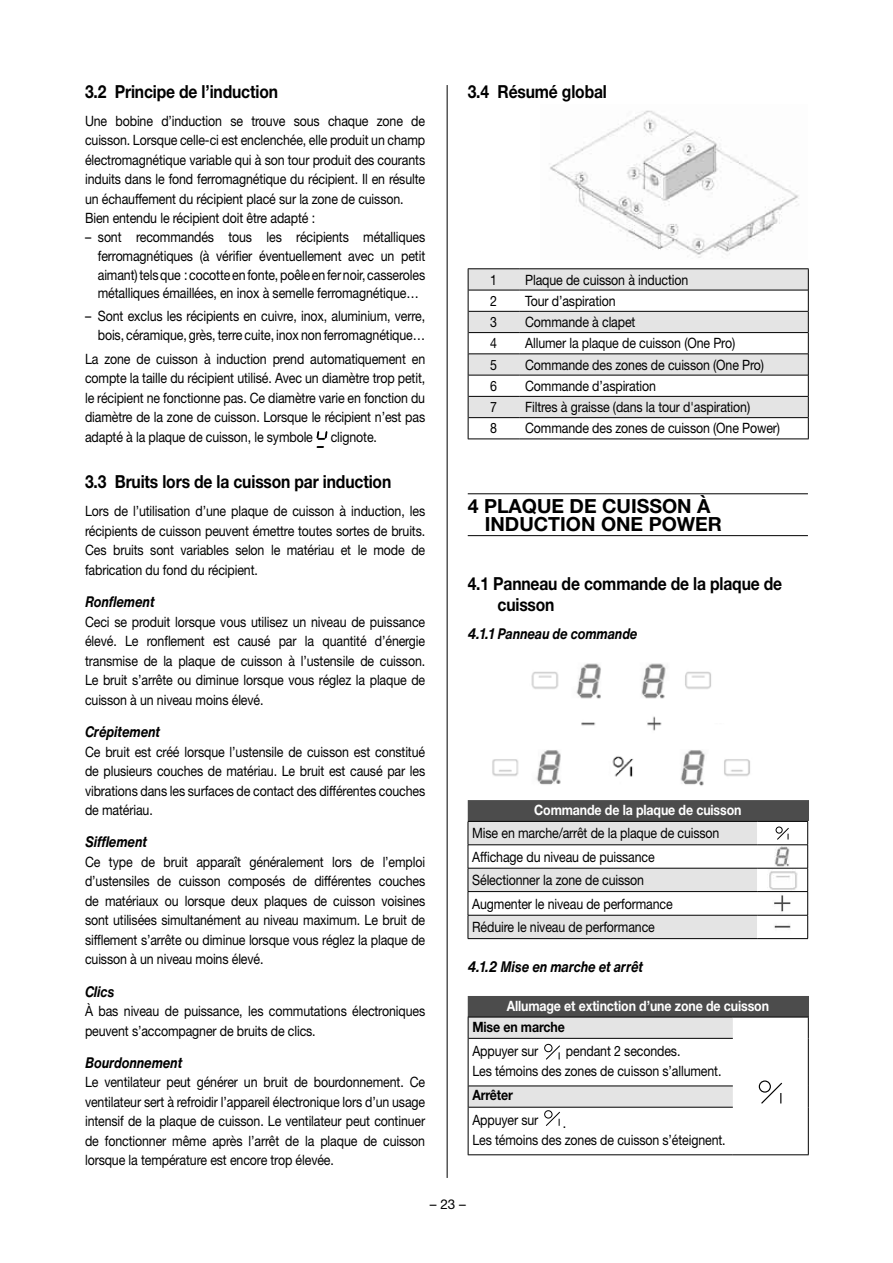
<style>
.page{position:relative;width:893px;height:1263px;background:#fff}
.page>*{position:absolute;margin:0;border:0;box-sizing:border-box;transform-origin:0 0}
.t1{font:700 19.5px/18px "Helvetica Neue LT Std";color:#000}
.t2{font:700 18px/21px "Helvetica Neue LT Std";letter-spacing:-.01em;color:#000;scale:.87 1}
.t3{font:italic 700 15px "Helvetica Now Text";letter-spacing:-.01em;color:#000;scale:.87 1}
.t4{font:14.25px/19.5px "Helvetica Neue LT Std";letter-spacing:-.01em;color:#000;text-align:justify;scale:.87 1}
.t5{font:700 14.25px "Helvetica Neue LT Std";letter-spacing:-.01em;color:#fff;scale:.87 1}
.t6{font:700 14.25px "Helvetica Neue LT Std";letter-spacing:-.01em;color:#000;scale:.87 1}
.t7{font:13.5px "Helvetica Neue LT Std";color:#000}
</style>
<div class="page">
<hr style="left:447px;top:85px;width:1px;height:1093px;background:#000">
<svg style="left:316px;top:446px;width:8px;height:2px"></svg>
<svg style="left:317px;top:431px;width:10px;height:9px"></svg>
<hr style="left:468px;top:493px;width:340px;height:1px;background:#000">
<hr style="left:468px;top:535px;width:340px;height:1px;background:#000">
<div style="left:468px;top:800px;width:341px;height:21px;background:#4c4c4c"></div>
<div style="left:468px;top:996px;width:341px;height:21px;background:#4c4c4c"></div>
<img style="left:549px;top:110px;width:250px;height:148px">
<svg style="left:469px;top:269px;width:339px;height:21px;fill:#e4e4e4"></svg>
<svg style="left:469px;top:291px;width:339px;height:148px"></svg>
<hr style="left:468px;top:290px;width:51px;height:1px;background:#000">
<hr style="left:519px;top:290px;width:289px;height:1px;background:#000">
<hr style="left:468px;top:311px;width:51px;height:1px;background:#000">
<hr style="left:519px;top:311px;width:289px;height:1px;background:#000">
<hr style="left:468px;top:332px;width:51px;height:1px;background:#000">
<hr style="left:519px;top:332px;width:289px;height:1px;background:#000">
<hr style="left:468px;top:354px;width:51px;height:1px;background:#000">
<hr style="left:519px;top:354px;width:289px;height:1px;background:#000">
<hr style="left:468px;top:375px;width:51px;height:1px;background:#000">
<hr style="left:519px;top:375px;width:289px;height:1px;background:#000">
<hr style="left:468px;top:396px;width:51px;height:1px;background:#000">
<hr style="left:519px;top:396px;width:289px;height:1px;background:#000">
<hr style="left:468px;top:417px;width:51px;height:1px;background:#000">
<hr style="left:519px;top:417px;width:289px;height:1px;background:#000">
<hr style="left:468px;top:439px;width:51px;height:1px;background:#000">
<hr style="left:519px;top:439px;width:290px;height:1px;background:#000">
<hr style="left:468px;top:268px;width:51px;height:1px;background:#000">
<hr style="left:519px;top:268px;width:290px;height:1px;background:#000">
<svg style="left:468px;top:269px;width:1px;height:170px"></svg>
<svg style="left:808px;top:269px;width:1px;height:170px"></svg>
<img style="left:492px;top:663px;width:258px;height:123px">
<svg style="left:468px;top:821px;width:340px;height:118px"></svg>
<img style="left:775px;top:846px;width:15px;height:21px">
<img style="left:767px;top:870px;width:30px;height:20px">
<img style="left:773px;top:893px;width:19px;height:21px">
<img style="left:773px;top:917px;width:19px;height:20px">
<svg style="left:808px;top:1018px;width:1px;height:20px"></svg>
<hr style="left:808px;top:1038px;width:1px;height:48px;background:#000">
<svg style="left:808px;top:1086px;width:1px;height:21px"></svg>
<hr style="left:468px;top:1107px;width:1px;height:47px;background:#000">
<hr style="left:808px;top:1107px;width:1px;height:47px;background:#000">
<hr style="left:733px;top:1017px;width:76px;height:1px;background:#000">
<hr style="left:468px;top:1154px;width:265px;height:1px;background:#000">
<hr style="left:733px;top:1154px;width:76px;height:1px;background:#000">
<div style="left:759px;top:1080px;width:12px;height:12px;border:1px solid #000;border-radius:50%"></div>
<svg style="left:760px;top:1081px;width:23px;height:23px"></svg>
<svg style="left:468px;top:1017px;width:265px;height:110px"></svg>
<p class="t2" style="left:85px;top:81px;width:223px">3.2 Principe de l’induction</p>
<p class="t4" style="left:85px;top:111px;width:392px;text-align:left">Une bobine d’induction se trouve sous chaque zone de cuisson. Lorsque celle-ci est enclenchée, elle produit un champ électromagnétique variable qui à son tour produit des courants induits dans le fond ferromagnétique du récipient. Il en résulte un échauffement du récipient placé sur la zone de cuisson.<br>Bien entendu le récipient doit être adapté :</p>
<p class="t4" style="left:98px;top:227px;width:378px;line-height:18.8px;text-indent:-13px">– sont recommandés tous les récipients métalliques ferromagnétiques (à vérifier éventuellement avec un petit aimant) tels que : cocotte en fonte, poêle en fer noir, casseroles métalliques émaillées, en inox à semelle ferromagnétique…</p>
<p class="t4" style="left:85px;top:307px;width:393px;line-height:18.8px;text-align:right">– Sont exclus les récipients en cuivre, inox, aluminium, verre, bois, céramique, grès, terre cuite, inox non ferromagnétique…</p>
<p class="t4" style="left:85px;top:349px;width:393px">La zone de cuisson à induction prend automatiquement en compte la taille du récipient utilisé. Avec un diamètre trop petit, le récipient ne fonctionne pas. Ce diamètre varie en fonction du diamètre de la zone de cuisson. Lorsque le récipient n’est pas adapté à la plaque de cuisson, le symbole clignote.</p>
<p class="t2" style="left:85px;top:471px;width:353px">3.3 Bruits lors de la cuisson par induction</p>
<p class="t4" style="left:85px;top:501px;width:393px">Lors de l’utilisation d’une plaque de cuisson à induction, les récipients de cuisson peuvent émettre toutes sortes de bruits.<br>Ces bruits sont variables selon le matériau et le mode de fabrication du fond du récipient.</p>
<p class="t3" style="left:85px;top:591px;width:81px">Ronflement</p>
<p class="t4" style="left:85px;top:612px;width:393px">Ceci se produit lorsque vous utilisez un niveau de puissance élevé. Le ronflement est causé par la quantité d’énergie transmise de la plaque de cuisson à l’ustensile de cuisson.<br>Le bruit s’arrête ou diminue lorsque vous réglez la plaque de cuisson à un niveau moins élevé.</p>
<p class="t3" style="left:85px;top:720px;width:88px">Crépitement</p>
<p class="t4" style="left:85px;top:741px;width:392px">Ce bruit est créé lorsque l’ustensile de cuisson est constitué de plusieurs couches de matériau. Le bruit est causé par les vibrations dans les surfaces de contact des différentes couches de matériau.</p>
<p class="t3" style="left:85px;top:831px;width:73px">Sifflement</p>
<p class="t4" style="left:85px;top:852px;width:393px">Ce type de bruit apparaît généralement lors de l’emploi d’ustensiles de cuisson composés de différentes couches de matériaux ou lorsque deux plaques de cuisson voisines sont utilisées simultanément au niveau maximum. Le bruit de sifflement s’arrête ou diminue lorsque vous réglez la plaque de cuisson à un niveau moins élevé.</p>
<p class="t3" style="left:85px;top:980px;width:35px">Clics</p>
<p class="t4" style="left:85px;top:1001px;width:392px">À bas niveau de puissance, les commutations électroniques peuvent s’accompagner de bruits de clics.</p>
<p class="t3" style="left:85px;top:1051px;width:113px">Bourdonnement</p>
<p class="t4" style="left:85px;top:1072px;width:392px">Le ventilateur peut générer un bruit de bourdonnement. Ce ventilateur sert à refroidir l’appareil électronique lors d’un usage intensif de la plaque de cuisson. Le ventilateur peut continuer de fonctionner même après l’arrêt de la plaque de cuisson lorsque la température est encore trop élevée.</p>
<p class="t2" style="left:468px;top:81px;width:161px">3.4 Résumé global</p>
<p class="t4" style="left:490px;top:270px;width:9px">1</p>
<p class="t4" style="left:525px;top:270px;width:189px">Plaque de cuisson à induction</p>
<p class="t4" style="left:490px;top:291px;width:9px">2</p>
<p class="t4" style="left:525px;top:291px;width:106px">Tour d’aspiration</p>
<p class="t4" style="left:490px;top:312px;width:9px">3</p>
<p class="t4" style="left:525px;top:312px;width:128px">Commande à clapet</p>
<p class="t4" style="left:490px;top:333px;width:9px">4</p>
<p class="t4" style="left:525px;top:333px;width:243px">Allumer la plaque de cuisson (One Pro)</p>
<p class="t4" style="left:490px;top:355px;width:9px">5</p>
<p class="t4" style="left:525px;top:355px;width:276px">Commande des zones de cuisson (One Pro)</p>
<p class="t4" style="left:490px;top:376px;width:9px">6</p>
<p class="t4" style="left:525px;top:376px;width:152px">Commande d’aspiration</p>
<p class="t4" style="left:490px;top:397px;width:9px">7</p>
<p class="t4" style="left:525px;top:397px;width:260px">Filtres à graisse (dans la tour d'aspiration)</p>
<p class="t4" style="left:490px;top:418px;width:9px">8</p>
<p class="t4" style="left:525px;top:418px;width:295px">Commande des zones de cuisson (One Power)</p>
<h1 class="t1" style="left:485px;top:497px;width:239px;text-indent:-17px">4 PLAQUE DE CUISSON À<br>INDUCTION ONE POWER</h1>
<p class="t2" style="left:497px;top:573px;width:329px;text-indent:-30px">4.1 Panneau de commande de la plaque de cuisson</p>
<p class="t3" style="left:468px;top:623px;width:197px">4.1.1 Panneau de commande</p>
<p class="t5" style="left:534px;top:801px;width:240px">Commande de la plaque de cuisson</p>
<p class="t4" style="left:472px;top:821px;width:286px;line-height:23.4px;text-align:left">Mise en marche/arrêt de la plaque de cuisson Affichage du niveau de puissance Sélectionner la zone de cuisson<br>Augmenter le niveau de performance<br>Réduire le niveau de performance</p>
<p class="t3" style="left:468px;top:955px;width:203px">4.1.2 Mise en marche et arrêt</p>
<p class="t5" style="left:507px;top:997px;width:303px">Allumage et extinction d’une zone de cuisson</p>
<p class="t6" style="left:472px;top:1017px;width:108px">Mise en marche</p>
<p class="t4" style="left:472px;top:1041px;width:77px">Appuyer sur</p>
<p class="t4" style="left:472px;top:1041px;width:288px;text-indent:94px">pendant 2 secondes.<br>Les témoins des zones de cuisson s’allument.</p>
<p class="t6" style="left:472px;top:1086px;width:48px">Arrêter</p>
<p class="t4" style="left:472px;top:1110px;width:77px">Appuyer sur</p>
<p class="t4" style="left:472px;top:1114px;width:293px;line-height:16.5px;text-indent:90px">.<br>Les témoins des zones de cuisson s’éteignent.</p>
<p class="t7" style="left:430px;top:1196px;width:38px">– 23 –</p>
</div>
